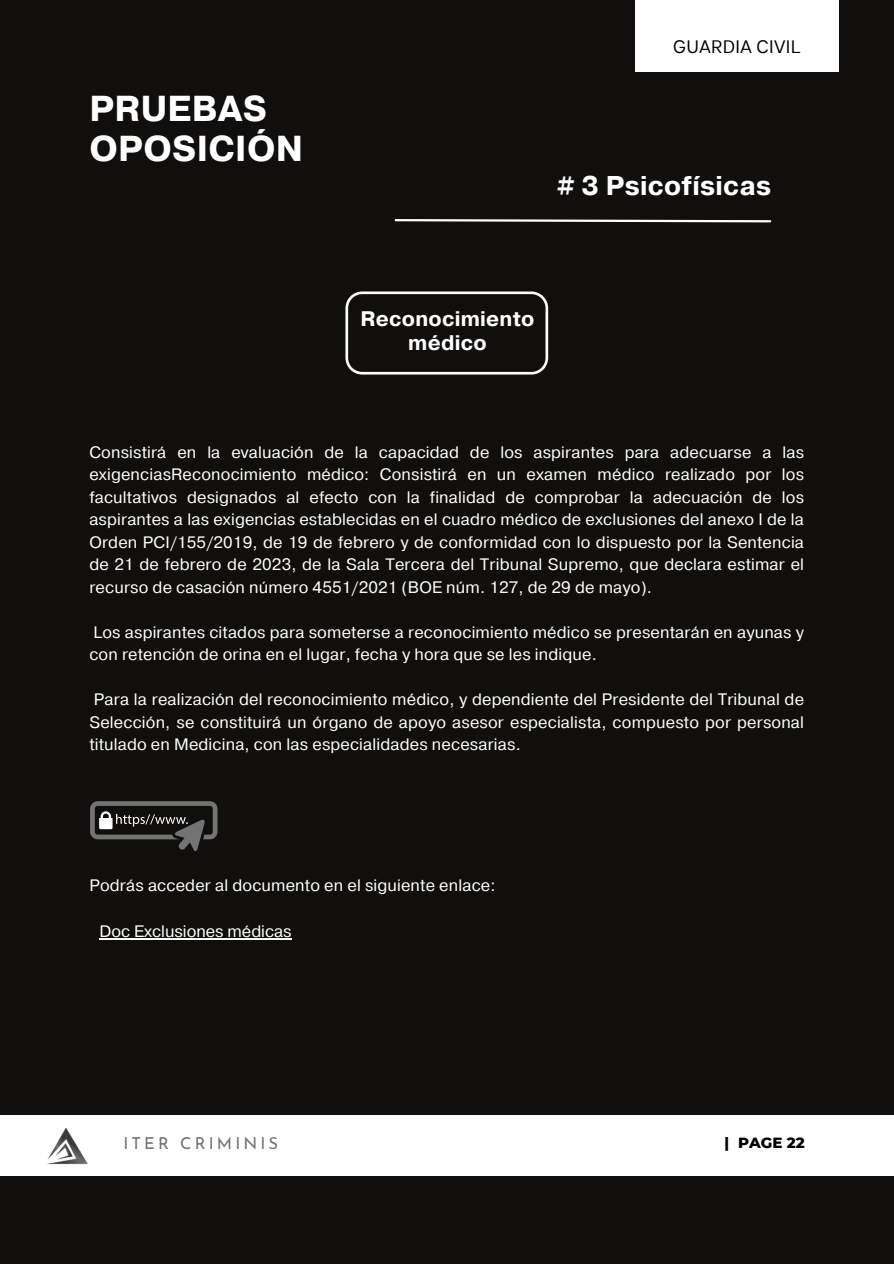
<style>
.page{position:relative;width:894px;height:1264px;background:#fff}
.page>*{position:absolute;margin:0;border:0;box-sizing:border-box;transform-origin:0 0}
.t1{font:700 35.85px/40.3px "Pragmatica";letter-spacing:.01em;color:#fff}
.t2{font:700 27px "Pragmatica";letter-spacing:.01em;color:#fff}
.t3{font:700 21px/23.7px "Pragmatica";letter-spacing:.01em;color:#fff;text-align:center}
.t4{font:18px "TT Interphases";letter-spacing:.02em;color:#000001}
.t5{font:16.5px/22.5px "Pragmatica";letter-spacing:.01em;color:#fff;text-align:justify}
.t6{font:16.5px "Josefin Sans";letter-spacing:.185em;color:#737373}
.t7{font:800 15px "Montserrat";color:#000}
</style>
<div class="page">
<div style="left:0;top:0;width:893px;height:1263px;background:#100f0d"></div>
<div style="left:634px;top:0;width:204px;height:72px;background:#fff"></div>
<div style="left:0;top:1115px;width:893px;height:60px;background:#fff"></div>
<svg style="left:394px;top:219px;width:378px;height:4px"></svg>
<img style="left:47px;top:1128px;width:41px;height:37px">
<svg style="left:345px;top:291px;width:203px;height:83px"></svg>
<hr style="left:99px;top:938px;width:192px;height:1px;background:#fff">
<svg style="left:90px;top:801px;width:127px;height:50px"></svg>
<h2 class="t1" style="left:89px;top:90px;width:215px">PRUEBAS<br>OPOSICIÓN</h2>
<h1 class="t4" style="left:673px;top:35px;width:129px">GUARDIA CIVIL</h1>
<p class="t2" style="left:557px;top:168px;width:216px"># 3 Psicofísicas</p>
<h5 class="t3" style="left:360px;top:308px;width:175px">Reconocimiento médico</h5>
<h5 class="t5" style="left:89px;top:441px;width:716px">Consistirá en la evaluación de la capacidad de los aspirantes para adecuarse a las exigenciasReconocimiento médico: Consistirá en un examen médico realizado por los facultativos designados al efecto con la finalidad de comprobar la adecuación de los aspirantes a las exigencias establecidas en el cuadro médico de exclusiones del anexo I de la Orden PCI/155/2019, de 19 de febrero y de conformidad con lo dispuesto por la Sentencia de 21 de febrero de 2023, de la Sala Tercera del Tribunal Supremo, que declara estimar el recurso de casación número 4551/2021 (BOE núm. 127, de 29 de mayo).</h5>
<p class="t5" style="left:89px;top:621px;width:716px">Los aspirantes citados para someterse a reconocimiento médico se presentarán en ayunas y con retención de orina en el lugar, fecha y hora que se les indique.</p>
<h5 class="t5" style="left:89px;top:689px;width:716px">Para la realización del reconocimiento médico, y dependiente del Presidente del Tribunal de Selección, se constituirá un órgano de apoyo asesor especialista, compuesto por personal titulado en Medicina, con las especialidades necesarias.</h5>
<p class="t5" style="left:89px;top:874px;width:407px">Podrás acceder al documento en el siguiente enlace:</p>
<h5 class="t5" style="left:99px;top:920px;width:193px">Doc Exclusiones médicas</h5>
<h5 class="t6" style="left:123px;top:1136px;width:156px">ITER CRIMINIS</h5>
<h3 class="t7" style="left:724px;top:1133px;width:82px">| PAGE 22</h3>
</div>
